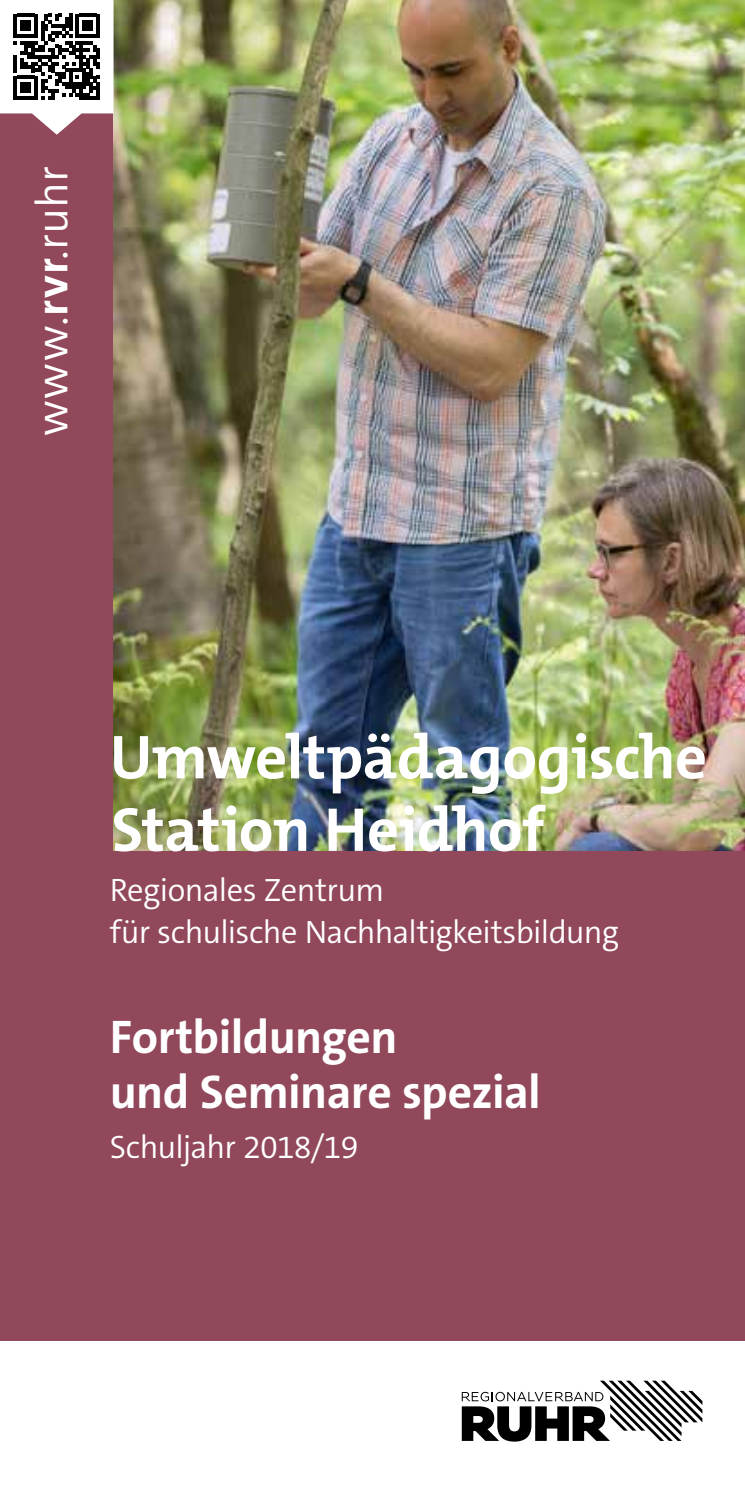
<style>
.page{position:relative;width:745px;height:1489px;background:#fff}
.page>*{position:absolute;margin:0;border:0;box-sizing:border-box;transform-origin:0 0}
.t1{font:700 62.5px/72.5px "The Mix C5";letter-spacing:-.01em;color:#fff}
.t2{font:700 47.5px/55px "The Sans C5";letter-spacing:-.015em;color:#fff}
.t3{font:300 45px "The Sans C5";letter-spacing:.01em;color:#fff}
.t4{font:300 32.5px/42px "The Sans C5";letter-spacing:-.02em;color:#fff}
.s1{font-weight:700}
</style>
<div class="page">
<div style="left:0;top:0;width:744px;height:1339px;background:#91485b"></div>
<img style="left:113px;top:0;width:631px;height:850px">
<svg style="left:0;top:0;width:113px;height:135px;background:#a69d9f"></svg>
<svg style="left:461px;top:1380px;width:241px;height:61px"></svg>
<h3 class="t3" style="left:23px;top:436px;width:272px;rotate:-90deg">www.<span class="s1">rvr</span>.ruhr</h3>
<h1 class="t1" style="left:110px;top:721px;width:598px">Umweltpädagogische<br>Station Heidhof</h1>
<p class="t4" style="left:110px;top:869px;width:510px">Regionales Zentrum<br>für schulische Nachhaltigkeitsbildung</p>
<h2 class="t2" style="left:110px;top:1009px;width:432px">Fortbildungen<br>und Seminare spezial</h2>
<p class="t4" style="left:110px;top:1125px;width:250px">Schuljahr 2018/19</p>
</div>
